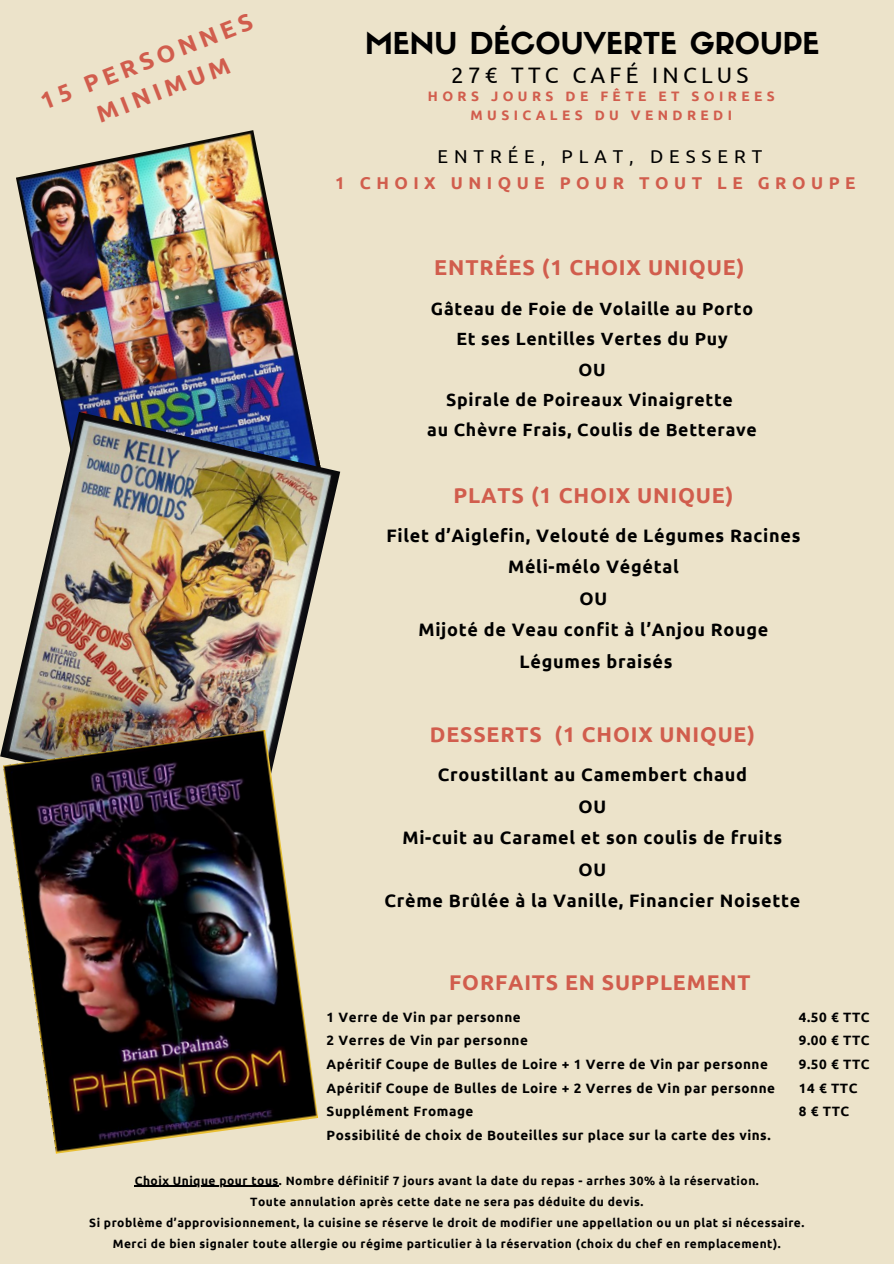
<style>
.page{position:relative;width:894px;height:1264px;background:#fff}
.page>*{position:absolute;margin:0;border:0;box-sizing:border-box;transform-origin:0 0}
.t1{font:29.55px "Sifonn Basic";color:#000}
.t2{font:700 23.85px "Ubuntu";color:#d15d4d}
.t3{font:22.35px "Ubuntu";letter-spacing:.19em;color:#000}
.t4{font:700 21.45px "Ubuntu";letter-spacing:.04em;color:#d15d4d}
.t5{font:700 21.3px "Ubuntu";letter-spacing:.04em;color:#d15d4d}
.t6{font:18.6px "Ubuntu";letter-spacing:.32em;color:#000}
.t7{font:700 18px "Ubuntu";letter-spacing:.04em;color:#000}
.t8{font:700 17.7px "Ubuntu";letter-spacing:.04em;color:#000}
.t9{font:700 17.1px "Ubuntu";letter-spacing:.32em;color:#d15d4d}
.t10{font:700 13.65px/19.2px "Ubuntu";letter-spacing:.32em;color:#d15d4d;text-align:center}
.t11{font:700 13.5px "Ubuntu";letter-spacing:.04em;color:#000}
.t12{font:700 12px "Ubuntu";letter-spacing:.04em;color:#000}
</style>
<div class="page">
<div style="left:0;top:0;width:893px;height:1263px;background:#ece3ca"></div>
<img style="left:16px;top:130px;width:294px;height:282px">
<img style="left:0;top:412px;width:340px;height:345px">
<img style="left:3px;top:729px;width:315px;height:424px">
<hr style="left:135px;top:1185px;width:144px;height:1px;background:#000">
<p class="t2" style="left:36px;top:89px;width:227px;rotate:-21deg">15 PERSONNES</p>
<p class="t2" style="left:92px;top:102px;width:143px;rotate:-21deg">MINIMUM</p>
<p class="t1" style="left:365px;top:32px;width:456px">MENU DÉCOUVERTE GROUPE</p>
<p class="t3" style="left:451px;top:62px;width:299px">27€ TTC CAFÉ INCLUS</p>
<p class="t10" style="left:428px;top:86px;width:348px">HORS JOURS DE FÊTE ET SOIREES<br>MUSICALES DU VENDREDI</p>
<p class="t6" style="left:437px;top:146px;width:326px">ENTRÉE, PLAT, DESSERT</p>
<p class="t9" style="left:335px;top:173px;width:522px">1 CHOIX UNIQUE POUR TOUT LE GROUPE</p>
<p class="t4" style="left:434px;top:255px;width:311px">ENTRÉES (1 CHOIX UNIQUE)</p>
<p class="t8" style="left:431px;top:298px;width:323px">Gâteau de Foie de Volaille au Porto</p>
<p class="t8" style="left:456px;top:329px;width:273px">Et ses Lentilles Vertes du Puy</p>
<p class="t8" style="left:578px;top:359px;width:29px">OU</p>
<p class="t8" style="left:446px;top:389px;width:288px">Spirale de Poireaux Vinaigrette</p>
<p class="t8" style="left:427px;top:420px;width:331px">au Chèvre Frais, Coulis de Betterave</p>
<p class="t4" style="left:453px;top:483px;width:281px">PLATS (1 CHOIX UNIQUE)</p>
<p class="t7" style="left:386px;top:525px;width:415px">Filet d’Aiglefin, Velouté de Légumes Racines</p>
<p class="t7" style="left:508px;top:556px;width:172px">Méli-mélo Végétal</p>
<p class="t7" style="left:579px;top:588px;width:29px">OU</p>
<p class="t7" style="left:418px;top:619px;width:351px">Mijoté de Veau confit à l’Anjou Rouge</p>
<p class="t7" style="left:519px;top:651px;width:154px">Légumes braisés</p>
<p class="t5" style="left:429px;top:722px;width:326px">DESSERTS (1 CHOIX UNIQUE)</p>
<p class="t7" style="left:437px;top:764px;width:310px">Croustillant au Camembert chaud</p>
<p class="t7" style="left:578px;top:796px;width:29px">OU</p>
<p class="t7" style="left:402px;top:827px;width:381px">Mi-cuit au Caramel et son coulis de fruits</p>
<p class="t7" style="left:578px;top:859px;width:29px">OU</p>
<p class="t7" style="left:384px;top:890px;width:417px">Crème Brûlée à la Vanille, Financier Noisette</p>
<p class="t5" style="left:449px;top:970px;width:302px">FORFAITS EN SUPPLEMENT</p>
<p class="t11" style="left:326px;top:1009px;width:196px">1 Verre de Vin par personne</p>
<p class="t11" style="left:326px;top:1032px;width:203px">2 Verres de Vin par personne</p>
<p class="t11" style="left:326px;top:1056px;width:443px">Apéritif Coupe de Bulles de Loire + 1 Verre de Vin par personne</p>
<p class="t11" style="left:326px;top:1080px;width:450px">Apéritif Coupe de Bulles de Loire + 2 Verres de Vin par personne</p>
<p class="t11" style="left:326px;top:1103px;width:148px">Supplément Fromage</p>
<p class="t11" style="left:326px;top:1127px;width:445px">Possibilité de choix de Bouteilles sur place sur la carte des vins.</p>
<p class="t11" style="left:798px;top:1009px;width:72px">4.50 € TTC</p>
<p class="t11" style="left:798px;top:1032px;width:72px">9.00 € TTC</p>
<p class="t11" style="left:798px;top:1056px;width:72px">9.50 € TTC</p>
<p class="t11" style="left:798px;top:1080px;width:60px">14 € TTC</p>
<p class="t11" style="left:798px;top:1103px;width:52px">8 € TTC</p>
<p class="t12" style="left:135px;top:1173px;width:625px">Choix Unique pour tous. Nombre définitif 7 jours avant la date du repas - arrhes 30% à la réservation.</p>
<p class="t12" style="left:250px;top:1194px;width:394px">Toute annulation après cette date ne sera pas déduite du devis.</p>
<p class="t12" style="left:89px;top:1215px;width:716px">Si problème d’approvisionnement, la cuisine se réserve le droit de modifier une appellation ou un plat si nécessaire.</p>
<p class="t12" style="left:113px;top:1236px;width:669px">Merci de bien signaler toute allergie ou régime particulier à la réservation (choix du chef en remplacement).</p>
</div>
